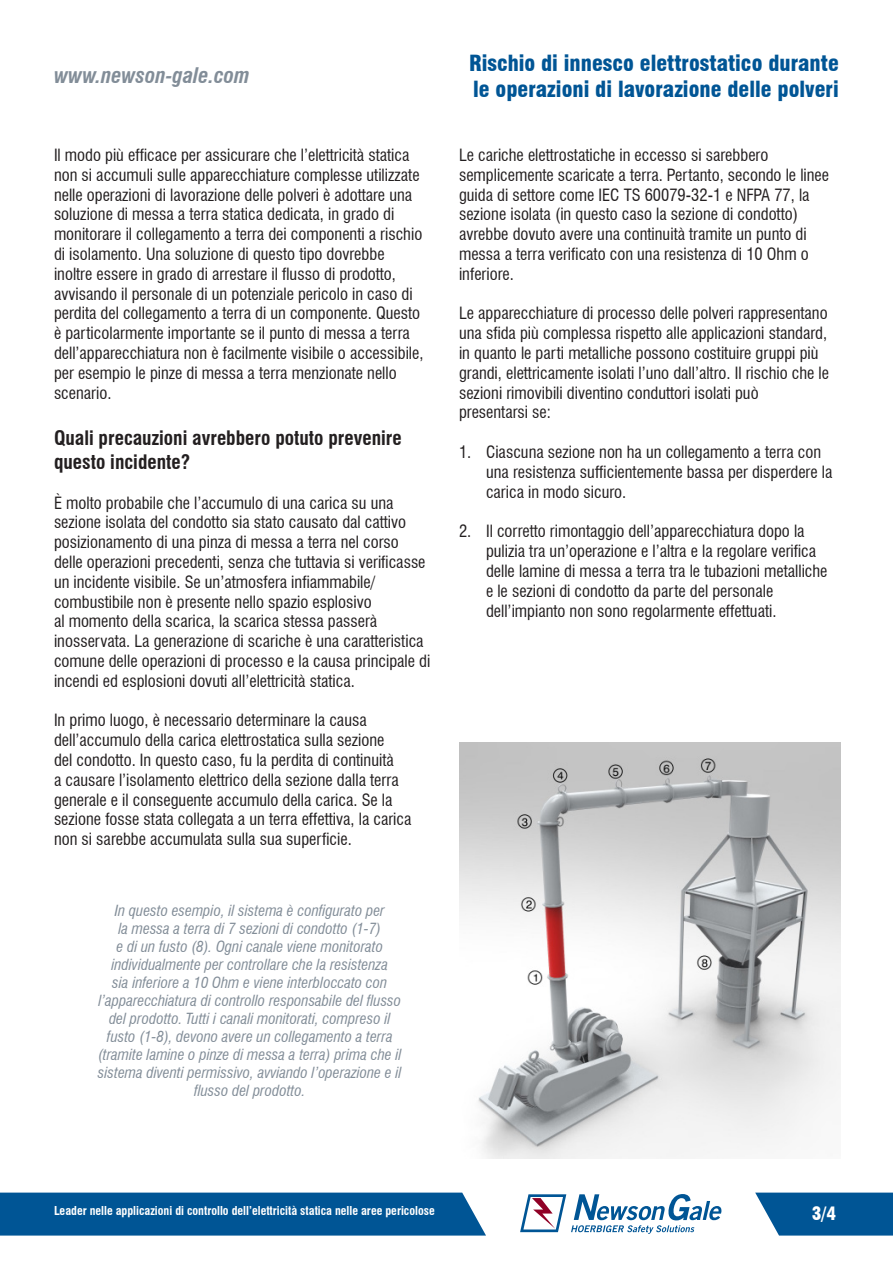
<style>
.page{position:relative;width:893px;height:1263px;background:#fff}
.page>*{position:absolute;margin:0;border:0;box-sizing:border-box;transform-origin:0 0}
.t1{font:900 condensed 21.75px "Swiss 721 BT";color:#005595}
.t2{font:italic 700 condensed 21px "Swiss 721 BT";color:#828d98}
.t3{font:700 condensed 19.5px/23.4px "Swiss 721 BT";color:#231f20}
.t4{font:900 condensed 18px "Swiss 721 BT";color:#fff}
.t5{font:condensed 16.5px/19.8px "Swiss 721 BT";color:#231f20}
.t6{font:italic condensed 15px/18px "Swiss 721 BT";color:#828d98;text-align:center}
.t7{font:700 condensed 12px "Swiss 721 BT";color:#fff}
</style>
<div class="page">
<svg style="left:755px;top:1192px;width:138px;height:43px;background:#19659f"></svg>
<div style="left:0;top:1192px;width:486px;height:43px;background:#005595"></div>
<svg style="left:520px;top:1194px;width:202px;height:40px"></svg>
<img style="left:459px;top:743px;width:381px;height:416px">
<p class="t2" style="left:54px;top:63px;width:197px">www.newson-gale.com</p>
<p class="t5" style="left:54px;top:145px;width:371px">Il modo più efficace per assicurare che l’elettricità statica non si accumuli sulle apparecchiature complesse utilizzate nelle operazioni di lavorazione delle polveri è adottare una soluzione di messa a terra statica dedicata, in grado di monitorare il collegamento a terra dei componenti a rischio di isolamento. Una soluzione di questo tipo dovrebbe inoltre essere in grado di arrestare il flusso di prodotto, avvisando il personale di un potenziale pericolo in caso di perdita del collegamento a terra di un componente. Questo è particolarmente importante se il punto di messa a terra dell’apparecchiatura non è facilmente visibile o accessibile, per esempio le pinze di messa a terra menzionate nello scenario.</p>
<p class="t3" style="left:54px;top:427px;width:349px">Quali precauzioni avrebbero potuto prevenire questo incidente?</p>
<p class="t5" style="left:54px;top:493px;width:378px">È molto probabile che l’accumulo di una carica su una sezione isolata del condotto sia stato causato dal cattivo posizionamento di una pinza di messa a terra nel corso delle operazioni precedenti, senza che tuttavia si verificasse un incidente visibile. Se un’atmosfera infiammabile/ combustibile non è presente nello spazio esplosivo<br>al momento della scarica, la scarica stessa passerà inosservata. La generazione di scariche è una caratteristica comune delle operazioni di processo e la causa principale di incendi ed esplosioni dovuti all’elettricità statica.</p>
<p class="t5" style="left:54px;top:710px;width:359px">In primo luogo, è necessario determinare la causa dell’accumulo della carica elettrostatica sulla sezione<br>del condotto. In questo caso, fu la perdita di continuità<br>a causare l’isolamento elettrico della sezione dalla terra generale e il conseguente accumulo della carica. Se la sezione fosse stata collegata a un terra effettiva, la carica non si sarebbe accumulata sulla sua superficie.</p>
<p class="t6" style="left:98px;top:901px;width:305px">In questo esempio, il sistema è configurato per<br>la messa a terra di 7 sezioni di condotto (1-7)<br>e di un fusto (8). Ogni canale viene monitorato individualmente per controllare che la resistenza<br>sia inferiore a 10 Ohm e viene interbloccato con l’apparecchiatura di controllo responsabile del flusso del prodotto. Tutti i canali monitorati, compreso il fusto (1-8), devono avere un collegamento a terra (tramite lamine o pinze di messa a terra) prima che il sistema diventi permissivo, avviando l’operazione e il flusso del prodotto.</p>
<p class="t1" style="left:469px;top:50px;width:371px">Rischio di innesco elettrostatico durante</p>
<p class="t1" style="left:473px;top:76px;width:367px">le operazioni di lavorazione delle polveri</p>
<p class="t5" style="left:459px;top:145px;width:372px">Le cariche elettrostatiche in eccesso si sarebbero semplicemente scaricate a terra. Pertanto, secondo le linee guida di settore come IEC TS 60079-32-1 e NFPA 77, la sezione isolata (in questo caso la sezione di condotto) avrebbe dovuto avere una continuità tramite un punto di messa a terra verificato con una resistenza di 10 Ohm o inferiore.</p>
<p class="t5" style="left:459px;top:304px;width:371px">Le apparecchiature di processo delle polveri rappresentano una sfida più complessa rispetto alle applicazioni standard, in quanto le parti metalliche possono costituire gruppi più grandi, elettricamente isolati l’uno dall’altro. Il rischio che le sezioni rimovibili diventino conduttori isolati può</p>
<p class="t5" style="left:459px;top:403px;width:93px">presentarsi se:</p>
<p class="t5" style="left:486px;top:442px;width:348px">Ciascuna sezione non ha un collegamento a terra con una resistenza sufficientemente bassa per disperdere la carica in modo sicuro.</p>
<p class="t5" style="left:486px;top:521px;width:343px">Il corretto rimontaggio dell’apparecchiatura dopo la pulizia tra un’operazione e l’altra e la regolare verifica delle lamine di messa a terra tra le tubazioni metalliche e le sezioni di condotto da parte del personale dell’impianto non sono regolarmente effettuati.</p>
<p class="t5" style="left:459px;top:442px;width:14px">1.</p>
<p class="t5" style="left:459px;top:521px;width:14px">2.</p>
<p class="t7" style="left:54px;top:1204px;width:382px">Leader nelle applicazioni di controllo dell’elettricità statica nelle aree pericolose</p>
<p class="t4" style="left:812px;top:1202px;width:26px">3/4</p>
</div>
